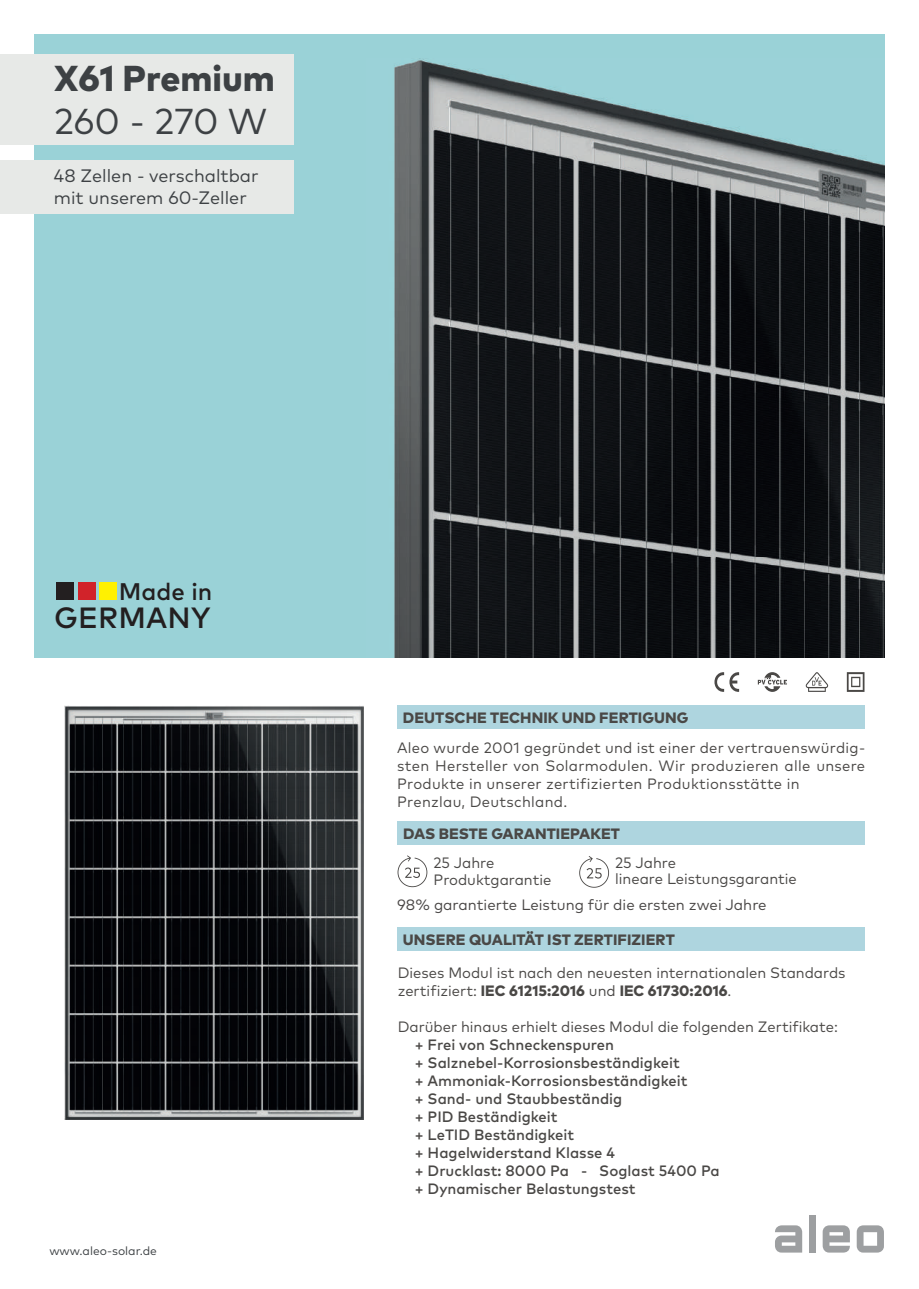
<style>
.page{position:relative;width:919px;height:1289px;background:#fff}
.page>*{position:absolute;margin:0;border:0;box-sizing:border-box;transform-origin:0 0}
.t1{font:800 36px "Mark Pro";color:#3d4144}
.t2{font:36px "Mark Pro";color:#3d4144}
.t3{font:500 29.25px "Mark Pro";letter-spacing:.005em;color:#231f20}
.t4{font:500 24px "Mark Pro";color:#231f20}
.t5{font:18px/21.6px "Mark Pro";color:#3d4144}
.t6{font:15px/18px "Mark Pro";letter-spacing:.01em;color:#4a4846}
.t7{font:500 15px/18px "Mark Pro";color:#4a4846}
.t8{font:800 15px "Mark Pro";letter-spacing:.005em;color:#4a4846}
.t9{font:15px "Mark Pro";color:#494645}
.t10{font:12px "Mark Pro";color:#3d4144}
.s1{font-weight:800}
</style>
<div class="page">
<div style="left:34px;top:34px;width:850px;height:623px;background:#9ad2d7"></div>
<div style="left:0;top:54px;width:293px;height:91px;background:#e7e9e7"></div>
<img style="left:394px;top:58px;width:490px;height:599px">
<img style="left:64px;top:705px;width:299px;height:414px">
<div style="left:56px;top:582px;width:17px;height:18px;background:#231f20"></div>
<div style="left:100px;top:582px;width:17px;height:18px;background:#fff101"></div>
<div style="left:78px;top:582px;width:17px;height:18px;background:#d1232a"></div>
<svg style="left:775px;top:1225px;width:27px;height:27px"></svg>
<div style="left:809px;top:1215px;width:6px;height:37px;background:#9d9fa1"></div>
<svg style="left:822px;top:1225px;width:27px;height:27px"></svg>
<svg style="left:856px;top:1225px;width:27px;height:27px"></svg>
<div style="left:0;top:160px;width:293px;height:54px;background:#e7e9e7"></div>
<svg style="left:714px;top:672px;width:25px;height:20px"></svg>
<svg style="left:757px;top:672px;width:30px;height:20px"></svg>
<svg style="left:805px;top:672px;width:23px;height:20px"></svg>
<svg style="left:846px;top:672px;width:18px;height:20px"></svg>
<div style="left:397px;top:705px;width:467px;height:24px;background:#aed5df"></div>
<div style="left:397px;top:927px;width:467px;height:23px;background:#aed5df"></div>
<svg style="left:397px;top:855px;width:30px;height:32px"></svg>
<svg style="left:579px;top:856px;width:30px;height:31px"></svg>
<div style="left:397px;top:821px;width:467px;height:24px;background:#aed5df"></div>
<h1 class="t1" style="left:54px;top:51px;width:222px">X61 Premium</h1>
<h1 class="t2" style="left:54px;top:94px;width:215px">260 - 270 W</h1>
<p class="t5" style="left:54px;top:163px;width:206px">48 Zellen - verschaltbar mit unserem 60-Zeller</p>
<h3 class="t4" style="left:119px;top:573px;width:95px">Made in</h3>
<h2 class="t3" style="left:54px;top:595px;width:158px">GERMANY</h2>
<p class="t10" style="left:49px;top:1241px;width:109px">www.aleo-solar.de</p>
<p class="t8" style="left:403px;top:706px;width:287px">DEUTSCHE TECHNIK UND FERTIGUNG</p>
<p class="t6" style="left:397px;top:737px;width:469px">Aleo wurde 2001 gegründet und ist einer der vertrauenswürdig&shy;sten Hersteller von Solarmodulen. Wir produzieren alle unsere Produkte in unserer zertifizierten Produktionsstätte in Prenzlau, Deutschland.</p>
<p class="t8" style="left:403px;top:822px;width:218px">DAS BESTE GARANTIEPAKET</p>
<p class="t6" style="left:433px;top:853px;width:119px;line-height:16.5px">25 Jahre<br>Produktgarantie</p>
<p class="t6" style="left:615px;top:853px;width:183px;line-height:16.5px">25 Jahre<br>lineare Leistungsgarantie</p>
<p class="t9" style="left:397px;top:893px;width:371px">98% garantierte Leistung für die ersten zwei Jahre</p>
<p class="t8" style="left:403px;top:928px;width:273px">UNSERE QUALITÄT IST ZERTIFIZIERT</p>
<p class="t6" style="left:398px;top:962px;width:449px">Dieses Modul ist nach den neuesten internationalen Standards zertifiziert: <span class="s1">IEC 61215:2016</span> und <span class="s1">IEC 61730:2016</span>.</p>
<p class="t6" style="left:398px;top:1016px;width:441px">Darüber hinaus erhielt dieses Modul die folgenden Zertifikate:</p>
<p class="t7" style="left:415px;top:1034px;width:306px">+ Frei von Schneckenspuren<br>+ Salznebel-Korrosionsbeständigkeit<br>+ Ammoniak-Korrosionsbeständigkeit<br>+ Sand- und Staubbeständig<br>+ PID Beständigkeit<br>+ LeTID Beständigkeit<br>+ Hagelwiderstand Klasse 4<br>+ Drucklast: 8000 Pa - Soglast 5400 Pa + Dynamischer Belastungstest</p>
</div>
